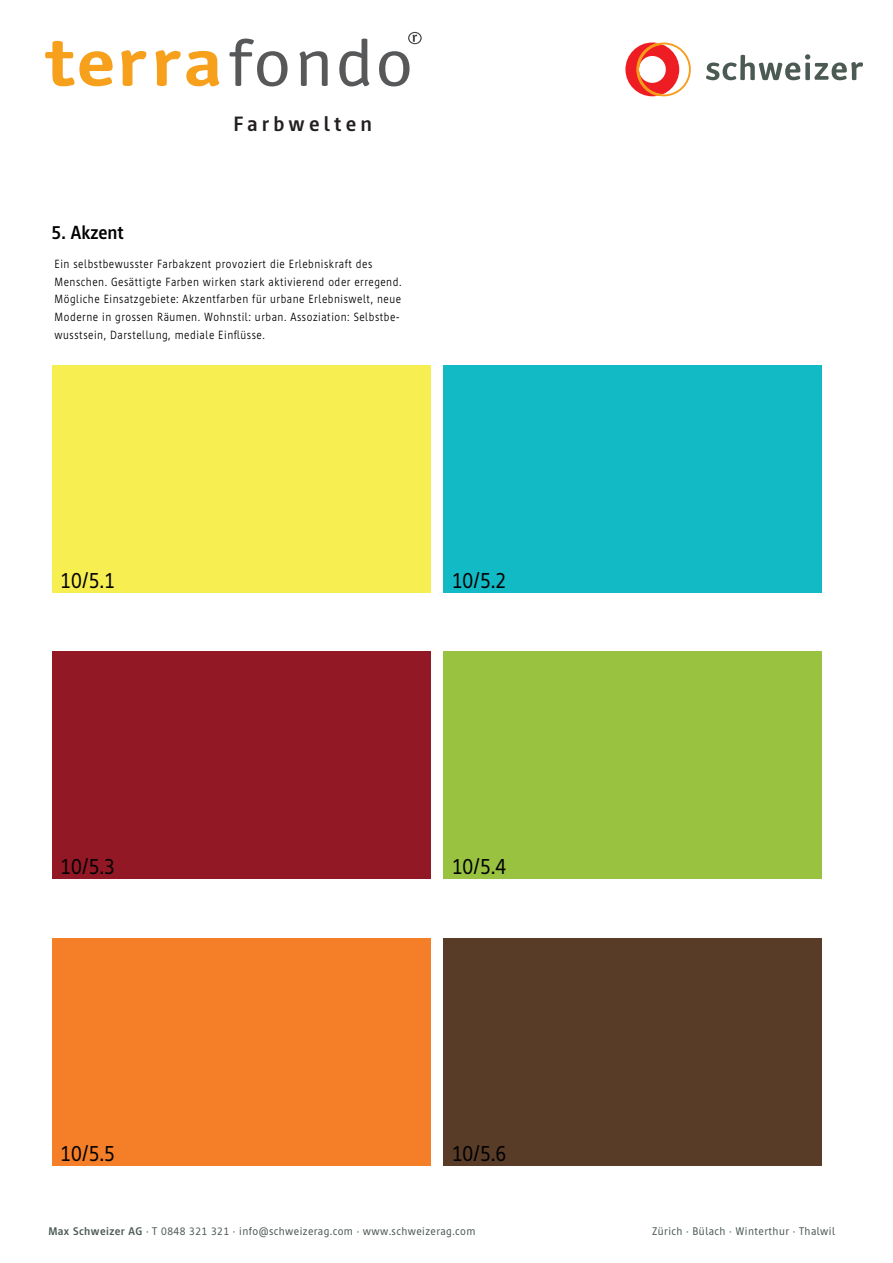
<style>
.page{position:relative;width:893px;height:1263px;background:#fff}
.page>*{position:absolute;margin:0;border:0;box-sizing:border-box;transform-origin:0 0}
.t1{font:22.5px "Cast";color:#000001;scale:.94 1}
.t2{font:700 21px "Cast";letter-spacing:.2em;color:#231f20}
.t3{font:700 19.2px "Cast";color:#000001;scale:.94 1}
.t4{font:300 12px/17.7px "Cast";letter-spacing:.05em;color:#000001;scale:.94 1}
.t5{font:11.25px "Cast";letter-spacing:.04em;color:#4b5a52}
.s1{font-weight:700}
</style>
<div class="page">
<div style="left:52px;top:365px;width:378px;height:227px;background:#f7ef51"></div>
<div style="left:52px;top:652px;width:378px;height:227px;background:#931826"></div>
<div style="left:52px;top:938px;width:378px;height:228px;background:#f47f28"></div>
<div style="left:443px;top:365px;width:379px;height:227px;background:#12bac5"></div>
<div style="left:443px;top:652px;width:379px;height:227px;background:#99c240"></div>
<div style="left:443px;top:938px;width:379px;height:228px;background:#593c27"></div>
<svg style="left:706px;top:54px;width:157px;height:26px"></svg>
<svg style="left:625px;top:43px;width:66px;height:53px"></svg>
<svg style="left:121px;top:50px;width:26px;height:36px"></svg>
<svg style="left:155px;top:50px;width:65px;height:37px"></svg>
<svg style="left:45px;top:41px;width:68px;height:45px"></svg>
<svg style="left:379px;top:51px;width:31px;height:35px"></svg>
<svg style="left:339px;top:39px;width:30px;height:47px"></svg>
<svg style="left:299px;top:51px;width:29px;height:35px"></svg>
<svg style="left:229px;top:39px;width:59px;height:47px"></svg>
<svg style="left:408px;top:32px;width:14px;height:12px"></svg>
<h2 class="t2" style="left:233px;top:111px;width:140px">Farbwelten</h2>
<h3 class="t3" style="left:52px;top:222px;width:78px">5. Akzent</h3>
<p class="t4" style="left:55px;top:255px;width:371px">Ein selbstbewusster Farbakzent provoziert die Erlebniskraft des Menschen. Gesättigte Farben wirken stark aktivierend oder erregend.<br>Mögliche Einsatzgebiete: Akzentfarben für urbane Erlebniswelt, neue Moderne in grossen Räumen. Wohnstil: urban. Assoziation: Selbstbe&shy;wusstsein, Darstellung, mediale Einflüsse.</p>
<h1 class="t1" style="left:60px;top:568px;width:60px">10/5.1</h1>
<h1 class="t1" style="left:452px;top:568px;width:60px">10/5.2</h1>
<h1 class="t1" style="left:60px;top:854px;width:60px">10/5.3</h1>
<h1 class="t1" style="left:452px;top:854px;width:60px">10/5.4</h1>
<h1 class="t1" style="left:60px;top:1141px;width:60px">10/5.5</h1>
<h1 class="t1" style="left:452px;top:1141px;width:60px">10/5.6</h1>
<p class="t5" style="left:48px;top:1225px;width:428px"><span class="s1">Max Schweizer AG</span> · T 0848 321 321 · info@schweizerag.com · www.schweizerag.com</p>
<p class="t5" style="left:652px;top:1225px;width:184px">Zürich · Bülach · Winterthur · Thalwil</p>
</div>
